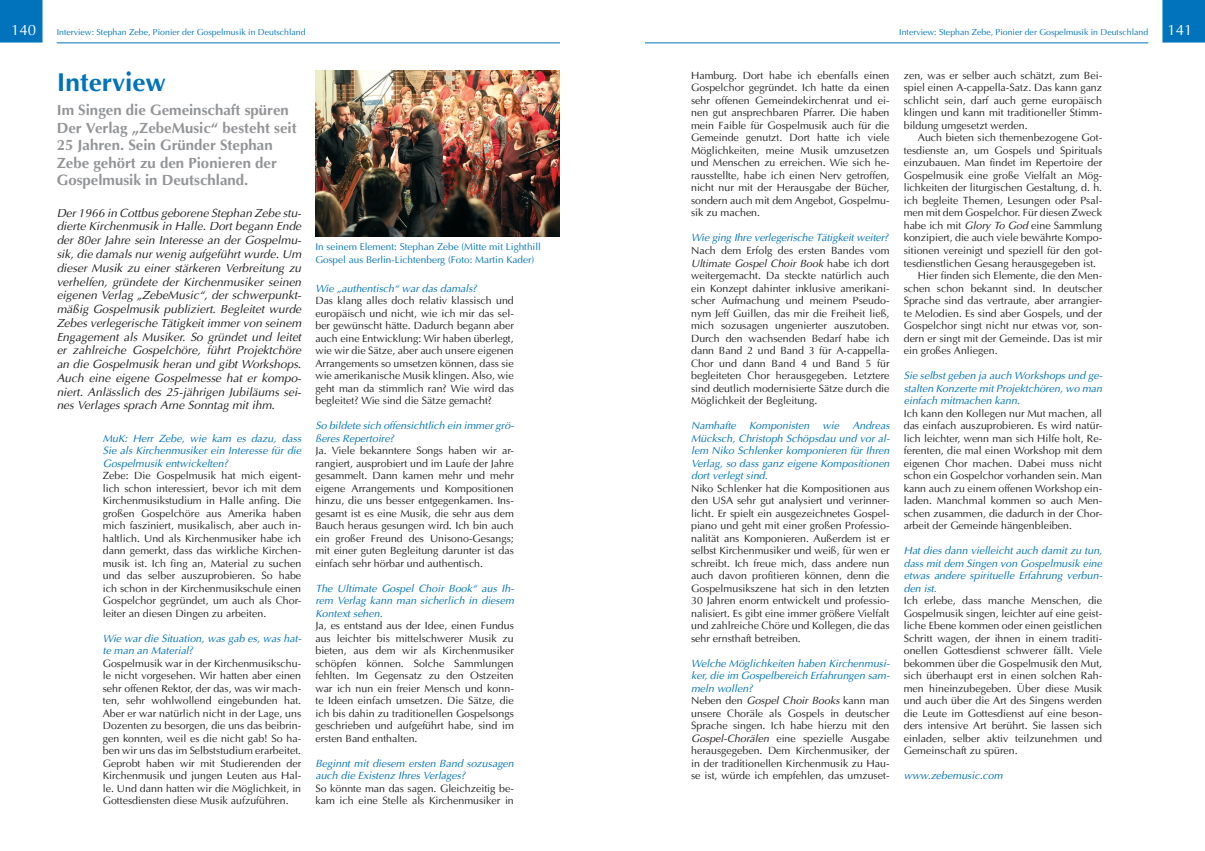
<style>
.page{position:relative;width:1205px;height:851px;background:#fff}
.page>*{position:absolute;margin:0;border:0;box-sizing:border-box;transform-origin:0 0}
.Ü_Rubrik{font:700 26.25px "Ottawa";color:#0073bc}
.Ü2{font:700 15px/17.5px "Ottawa";color:#939598}
.t1{font:15px "Ottawa Plain";color:#fff}
.Einleitung{font:italic 11.88px/13.8px "Ottawa";color:#231f20;text-align:justify}
.f4{font:10.62px/12.5px "Ottawa Plain";color:#231f20;text-align:justify}
.f4-2{font:italic 10.62px/12.5px "Ottawa";color:#0073bc;text-align:justify}
.Bildlegende{font:10px/12px "Ottawa Plain";color:#0073bc}
.Kopfzeile{font:8.75px "Ottawa Plain";color:#0073bc}
.s1{font-family:"Ottawa";font-style:italic}
</style>
<div class="page">
<div style="left:0;top:0;width:43px;height:43px;background:#0073bc"></div>
<div style="left:1162px;top:0;width:43px;height:43px;background:#0073bc"></div>
<hr style="left:57px;top:43px;width:503px;height:1px;background:#0073bc">
<hr style="left:645px;top:43px;width:503px;height:1px;background:#0073bc">
<img style="left:315px;top:71px;width:245px;height:166px">
<h2 class="t1" style="left:11px;top:21px;width:27px">140</h2>
<p class="Kopfzeile" style="left:57px;top:27px;width:250px">Interview: Stephan Zebe, Pionier der Gospelmusik in Deutschland</p>
<h2 class="t1" style="left:1167px;top:21px;width:27px">141</h2>
<p class="Ü_Rubrik" style="left:57px;top:65px;width:111px">Interview</p>
<p class="Ü2" style="left:57px;top:101px;width:234px">Im Singen die Gemeinschaft spüren</p>
<p class="Ü2" style="left:57px;top:119px;width:241px">Der Verlag „ZebeMusic“ besteht seit<br>25 Jahren. Sein Gründer Stephan<br>Zebe gehört zu den Pionieren der<br>Gospelmusik in Deutschland.</p>
<p class="Einleitung" style="left:57px;top:206px;width:246px">Der 1966 in Cottbus geborene Stephan Zebe stu&shy;dierte Kirchenmusik in Halle. Dort begann Ende der 80er Jahre sein Interesse an der Gospelmu&shy;sik, die damals nur wenig aufgeführt wurde. Um dieser Musik zu einer stärkeren Verbreitung zu verhelfen, gründete der Kirchenmusiker seinen eigenen Verlag „ZebeMusic“, der schwerpunkt&shy;mäßig Gospelmusik publiziert. Begleitet wurde Zebes verlegerische Tätigkeit immer von seinem Engagement als Musiker. So gründet und leitet er zahlreiche Gospelchöre, führt Projektchöre an die Gospelmusik heran und gibt Workshops.<br>Auch eine eigene Gospelmesse hat er kompo&shy;niert. Anlässlich des 25-jährigen Jubiläums sei&shy;nes Verlages sprach Arne Sonntag mit ihm.</p>
<p class="f4-2" style="left:103px;top:432px;width:200px">MuK: Herr Zebe, wie kam es dazu, dass Sie als Kirchenmusiker ein Interesse für die Gospelmusik entwickelten?</p>
<p class="f4" style="left:103px;top:469px;width:200px">Zebe: Die Gospelmusik hat mich eigent&shy;lich schon interessiert, bevor ich mit dem Kirchenmusikstudium in Halle anfing. Die großen Gospelchöre aus Amerika haben mich fasziniert, musikalisch, aber auch in&shy;haltlich. Und als Kirchenmusiker habe ich dann gemerkt, dass das wirkliche Kirchen&shy;musik ist. Ich fing an, Material zu suchen und das selber auszuprobieren. So habe ich schon in der Kirchenmusikschule einen Gospelchor gegründet, um auch als Chor&shy;leiter an diesen Dingen zu arbeiten.</p>
<p class="f4-2" style="left:103px;top:632px;width:200px">Wie war die Situation, was gab es, was hat&shy;te man an Material?</p>
<p class="f4" style="left:103px;top:657px;width:200px">Gospelmusik war in der Kirchenmusikschu&shy;le nicht vorgesehen. Wir hatten aber einen sehr offenen Rektor, der das, was wir mach&shy;ten, sehr wohlwollend eingebunden hat.<br>Aber er war natürlich nicht in der Lage, uns Dozenten zu besorgen, die uns das beibrin&shy;gen konnten, weil es die nicht gab! So ha&shy;ben wir uns das im Selbststudium erarbeitet.<br>Geprobt haben wir mit Studierenden der Kirchenmusik und jungen Leuten aus Hal&shy;le. Und dann hatten wir die Möglichkeit, in Gottesdiensten diese Musik aufzuführen.</p>
<p class="Kopfzeile" style="left:899px;top:27px;width:250px">Interview: Stephan Zebe, Pionier der Gospelmusik in Deutschland</p>
<p class="f4" style="left:691px;top:69px;width:200px">Hamburg. Dort habe ich ebenfalls einen Gospelchor gegründet. Ich hatte da einen sehr offenen Gemeindekirchenrat und ei&shy;nen gut ansprechbaren Pfarrer. Die haben mein Faible für Gospelmusik auch für die Gemeinde genutzt. Dort hatte ich viele Möglichkeiten, meine Musik umzusetzen und Menschen zu erreichen. Wie sich he&shy;rausstellte, habe ich einen Nerv getroffen, nicht nur mit der Herausgabe der Bücher, sondern auch mit dem Angebot, Gospelmu&shy;sik zu machen.</p>
<p class="f4-2" style="left:691px;top:232px;width:199px">Wie ging Ihre verlegerische Tätigkeit weiter?</p>
<p class="f4" style="left:691px;top:244px;width:200px">Nach dem Erfolg des ersten Bandes vom <span class="s1">Ultimate Gospel Choir Book</span> habe ich dort weitergemacht. Da steckte natürlich auch ein Konzept dahinter inklusive amerikani&shy;scher Aufmachung und meinem Pseudo&shy;nym Jeff Guillen, das mir die Freiheit ließ, mich sozusagen ungenierter auszutoben.<br>Durch den wachsenden Bedarf habe ich dann Band 2 und Band 3 für A-cappella-Chor und dann Band 4 und Band 5 für begleiteten Chor herausgegeben. Letztere sind deutlich modernisierte Sätze durch die Möglichkeit der Begleitung.</p>
<p class="f4-2" style="left:691px;top:419px;width:200px">Namhafte Komponisten wie Andreas Mücksch, Christoph Schöpsdau und vor al&shy;lem Niko Schlenker komponieren für Ihren Verlag, so dass ganz eigene Kompositionen dort verlegt sind.</p>
<p class="f4" style="left:691px;top:482px;width:200px">Niko Schlenker hat die Kompositionen aus den USA sehr gut analysiert und verinner&shy;licht. Er spielt ein ausgezeichnetes Gospel&shy;piano und geht mit einer großen Professio&shy;nalität ans Komponieren. Außerdem ist er selbst Kirchenmusiker und weiß, für wen er schreibt. Ich freue mich, dass andere nun auch davon profitieren können, denn die Gospelmusikszene hat sich in den letzten 30 Jahren enorm entwickelt und professio&shy;nalisiert. Es gibt eine immer größere Vielfalt und zahlreiche Chöre und Kollegen, die das sehr ernsthaft betreiben.</p>
<p class="f4-2" style="left:691px;top:657px;width:200px">Welche Möglichkeiten haben Kirchenmusi&shy;ker, die im Gospelbereich Erfahrungen sam&shy;meln wollen?</p>
<p class="f4" style="left:691px;top:694px;width:200px">Neben den <span class="s1">Gospel Choir Books</span> kann man unsere Choräle als Gospels in deutscher Sprache singen. Ich habe hierzu mit den <span class="s1">Gospel-Chorälen</span> eine spezielle Ausgabe herausgegeben. Dem Kirchenmusiker, der in der traditionellen Kirchenmusik zu Hau&shy;se ist, würde ich empfehlen, das umzuset-</p>
<p class="f4" style="left:904px;top:69px;width:200px">zen, was er selber auch schätzt, zum Bei&shy;spiel einen A-cappella-Satz. Das kann ganz schlicht sein, darf auch gerne europäisch klingen und kann mit traditioneller Stimm&shy;bildung umgesetzt werden.</p>
<p class="f4" style="left:904px;top:132px;width:200px;text-indent:14px">Auch bieten sich themenbezogene Got&shy;tesdienste an, um Gospels und Spirituals einzubauen. Man findet im Repertoire der Gospelmusik eine große Vielfalt an Mög&shy;lichkeiten der liturgischen Gestaltung, d. h. ich begleite Themen, Lesungen oder Psal&shy;men mit dem Gospelchor. Für diesen Zweck habe ich mit <span class="s1">Glory To God</span> eine Sammlung konzipiert, die auch viele bewährte Kompo&shy;sitionen vereinigt und speziell für den got&shy;tesdienstlichen Gesang herausgegeben ist.</p>
<p class="f4" style="left:904px;top:269px;width:200px;text-indent:14px">Hier finden sich Elemente, die den Men&shy;schen schon bekannt sind. In deutscher Sprache sind das vertraute, aber arrangier&shy;te Melodien. Es sind aber Gospels, und der Gospelchor singt nicht nur etwas vor, son&shy;dern er singt mit der Gemeinde. Das ist mir ein großes Anliegen.</p>
<p class="f4-2" style="left:904px;top:369px;width:200px">Sie selbst geben ja auch Workshops und ge&shy;stalten Konzerte mit Projektchören, wo man einfach mitmachen kann.</p>
<p class="f4" style="left:904px;top:407px;width:200px">Ich kann den Kollegen nur Mut machen, all das einfach auszuprobieren. Es wird natür&shy;lich leichter, wenn man sich Hilfe holt, Re&shy;ferenten, die mal einen Workshop mit dem eigenen Chor machen. Dabei muss nicht schon ein Gospelchor vorhanden sein. Man kann auch zu einem offenen Workshop ein&shy;laden. Manchmal kommen so auch Men&shy;schen zusammen, die dadurch in der Chor&shy;arbeit der Gemeinde hängenbleiben.</p>
<p class="f4-2" style="left:904px;top:544px;width:200px">Hat dies dann vielleicht auch damit zu tun, dass mit dem Singen von Gospelmusik eine etwas andere spirituelle Erfahrung verbun&shy;den ist.</p>
<p class="f4" style="left:904px;top:594px;width:200px">Ich erlebe, dass manche Menschen, die Gospelmusik singen, leichter auf eine geist&shy;liche Ebene kommen oder einen geistlichen Schritt wagen, der ihnen in einem traditi&shy;onellen Gottesdienst schwerer fällt. Viele bekommen über die Gospelmusik den Mut, sich überhaupt erst in einen solchen Rah&shy;men hineinzubegeben. Über diese Musik und auch über die Art des Singens werden die Leute im Gottesdienst auf eine beson&shy;ders intensive Art berührt. Sie lassen sich einladen, selber aktiv teilzunehmen und Gemeinschaft zu spüren.</p>
<p class="f4-2" style="left:904px;top:769px;width:100px">www.zebemusic.com</p>
<p class="Bildlegende" style="left:315px;top:241px;width:227px">In seinem Element: Stephan Zebe (Mitte mit Lighthill<br>Gospel aus Berlin-Lichtenberg (Foto: Martin Kader)</p>
<p class="f4-2" style="left:315px;top:282px;width:163px">Wie „authentisch“ war das damals?</p>
<p class="f4" style="left:315px;top:294px;width:200px">Das klang alles doch relativ klassisch und europäisch und nicht, wie ich mir das sel&shy;ber gewünscht hätte. Dadurch begann aber auch eine Entwicklung: Wir haben überlegt, wie wir die Sätze, aber auch unsere eigenen Arrangements so umsetzen können, dass sie wie amerikanische Musik klingen. Also, wie geht man da stimmlich ran? Wie wird das begleitet? Wie sind die Sätze gemacht?</p>
<p class="f4-2" style="left:315px;top:419px;width:200px">So bildete sich offensichtlich ein immer grö&shy;ßeres Repertoire?</p>
<p class="f4" style="left:315px;top:444px;width:200px">Ja. Viele bekanntere Songs haben wir ar&shy;rangiert, ausprobiert und im Laufe der Jahre gesammelt. Dann kamen mehr und mehr eigene Arrangements und Kompositionen hinzu, die uns besser entgegenkamen. Ins&shy;gesamt ist es eine Musik, die sehr aus dem Bauch heraus gesungen wird. Ich bin auch ein großer Freund des Unisono-Gesangs; mit einer guten Begleitung darunter ist das einfach sehr hörbar und authentisch.</p>
<p class="f4-2" style="left:315px;top:582px;width:200px">The Ultimate Gospel Choir Book“ aus Ih&shy;rem Verlag kann man sicherlich in diesem Kontext sehen.</p>
<p class="f4" style="left:315px;top:619px;width:200px">Ja, es entstand aus der Idee, einen Fundus aus leichter bis mittelschwerer Musik zu bieten, aus dem wir als Kirchenmusiker schöpfen können. Solche Sammlungen fehlten. Im Gegensatz zu den Ostzeiten war ich nun ein freier Mensch und konn&shy;te Ideen einfach umsetzen. Die Sätze, die ich bis dahin zu traditionellen Gospelsongs geschrieben und aufgeführt habe, sind im ersten Band enthalten.</p>
<p class="f4-2" style="left:315px;top:757px;width:200px">Beginnt mit diesem ersten Band sozusagen auch die Existenz Ihres Verlages?</p>
<p class="f4" style="left:315px;top:782px;width:200px">So könnte man das sagen. Gleichzeitig be&shy;kam ich eine Stelle als Kirchenmusiker in</p>
</div>
